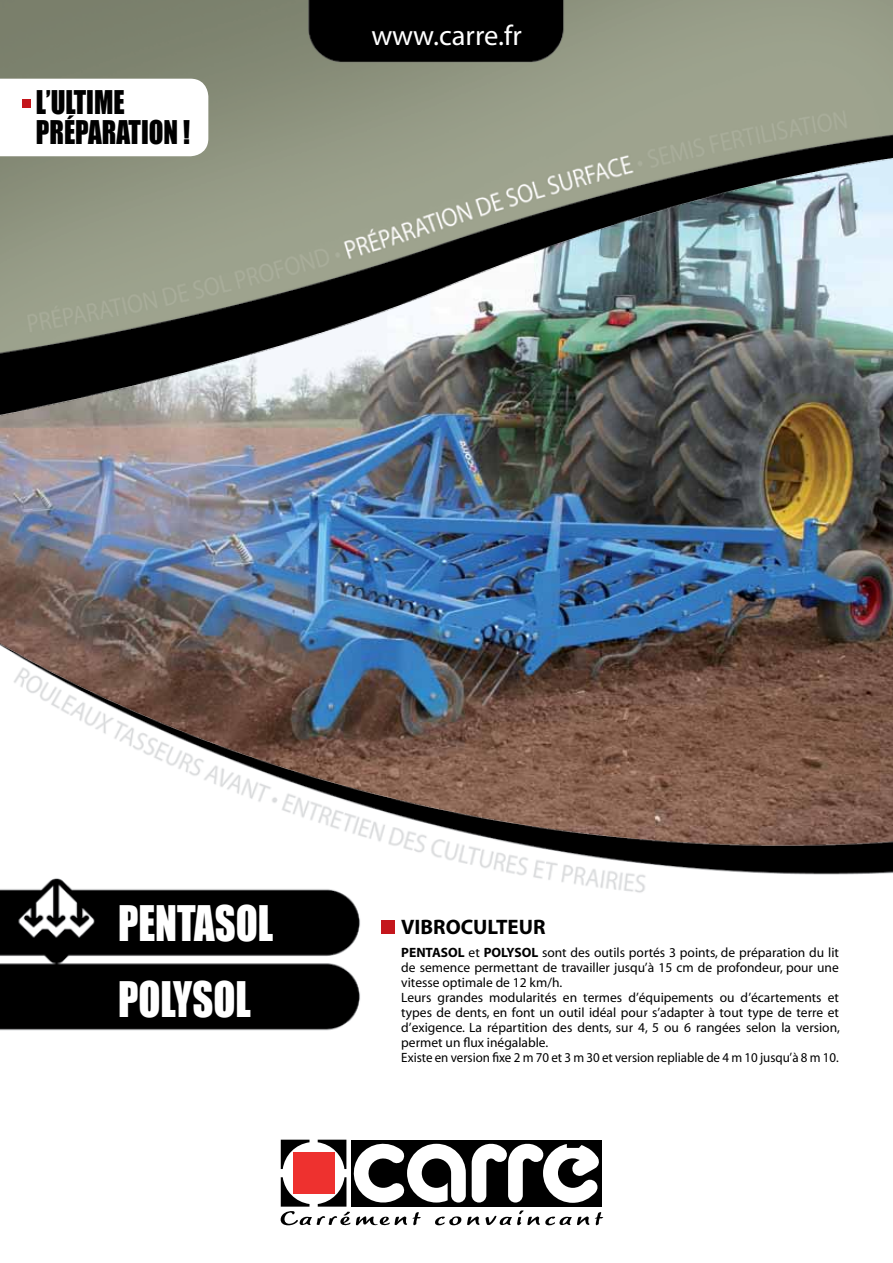
<style>
.page{position:relative;width:893px;height:1263px;background:#fff}
.page>*{position:absolute;margin:0;border:0;box-sizing:border-box;transform-origin:0 0}
.t1{font:45px/75.4px "Impact";color:#fff;scale:.9 1}
.t2{font:30px/30px "Impact";color:#000;scale:.9 1}
.t3{font:28.5px "Myriad";color:#fff}
.t4{font:700 21px "Myriad";color:#000}
.t5{font:13.5px/15px "Myriad";color:#000}
.s1{font-weight:700}
</style>
<div class="page">
<img style="left:0;top:0;width:893px;height:1218px">
<svg style="left:280px;top:1140px;width:323px;height:86px"></svg>
<div style="left:381px;top:920px;width:14px;height:14px;background:#c4161c"></div>
<svg style="left:0;top:79px;width:208px;height:77px"></svg>
<div style="left:22px;top:99px;width:8px;height:8px;background:#c4161c"></div>
<h2 class="t2" style="left:36px;top:87px;width:173px">L’ULTIME<br>PRÉPARATION !</h2>
<h3 class="t3" style="left:371px;top:21px;width:152px">www.carre.fr</h3>
<h1 class="t1" style="left:118px;top:885px;width:174px">PENTASOL<br>POLYSOL</h1>
<h3 class="t4" style="left:401px;top:916px;width:146px">VIBROCULTEUR</h3>
<p class="t5" style="left:401px;top:945px;width:440px"><span class="s1">PENTASOL</span> et <span class="s1">POLYSOL</span> sont des outils portés 3 points, de préparation du lit de semence permettant de travailler jusqu’à 15 cm de profondeur, pour une vitesse optimale de 12 km/h.<br>Leurs grandes modularités en termes d’équipements ou d’écartements et types de dents, en font un outil idéal pour s’adapter à tout type de terre et d’exigence. La répartition des dents, sur 4, 5 ou 6 rangées selon la version, permet un flux inégalable.<br>Existe en version fixe 2 m 70 et 3 m 30 et version repliable de 4 m 10 jusqu’à 8 m 10.</p>
</div>
